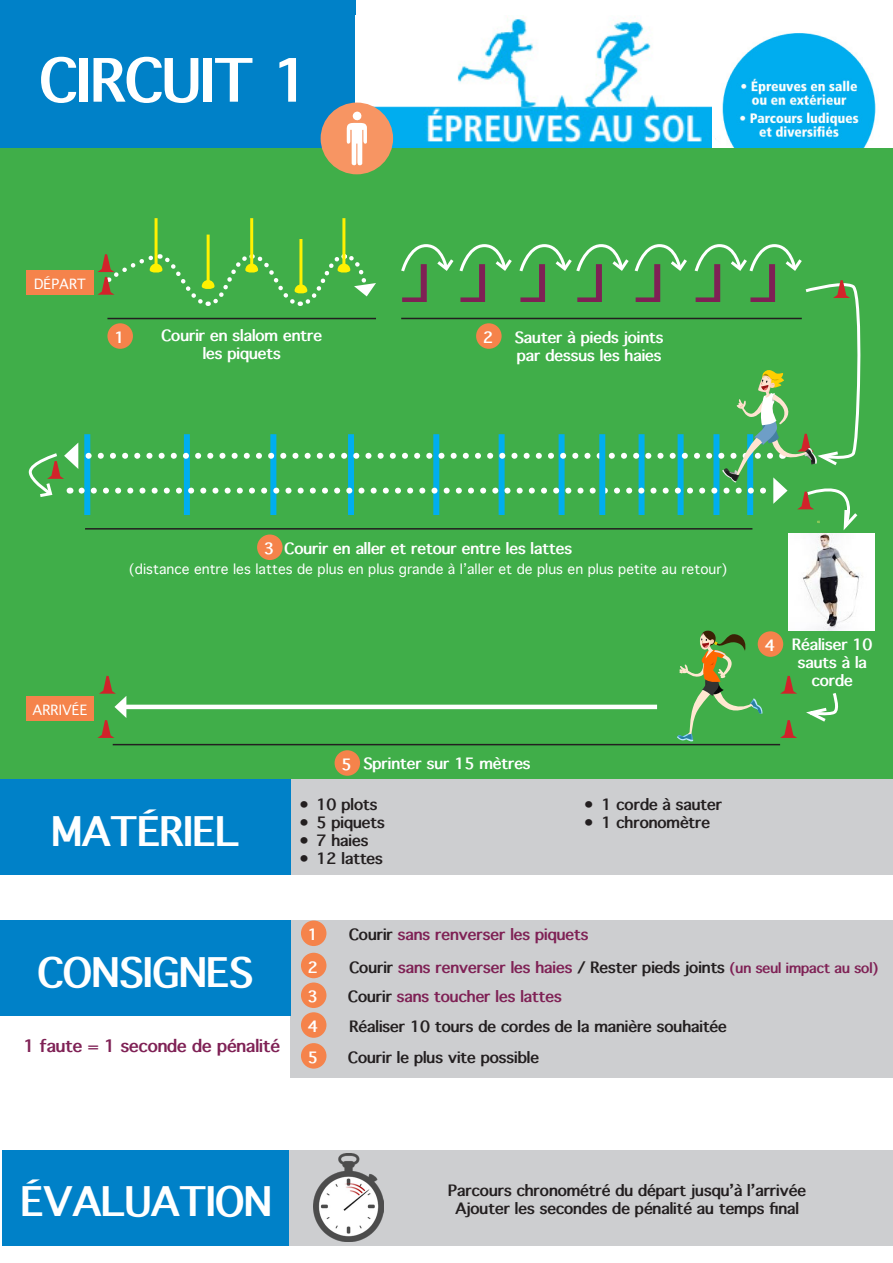
<style>
.page{position:relative;width:893px;height:1263px;background:#fff}
.page>*{position:absolute;margin:0;border:0;box-sizing:border-box;transform-origin:0 0}
.t1{font:700 57px "Thonburi";color:#fff}
.t2{font:700 39px "Thonburi";color:#fff}
.t3{font:700 16.5px "Thonburi";color:#7f2155}
.t4{font:700 15px/18px "Thonburi";color:#231f20;text-align:center}
.t5{font:700 15px/18px "Thonburi";color:#fff;text-align:center}
.t6{font:700 15px "Thonburi";color:#7f2155}
.t7{font:13.5px "Thonburi";color:#fff}
.s1{color:#231f20}
.s2{color:#7f2155}
.s3{font-size:13.5px;color:#7f2155}
</style>
<div class="page">
<div style="left:291px;top:920px;width:602px;height:158px;background:#cdced0"></div>
<div style="left:290px;top:779px;width:603px;height:96px;background:#cdced0"></div>
<div style="left:0;top:0;width:356px;height:149px;background:#0081c8"></div>
<div style="left:0;top:779px;width:291px;height:96px;background:#0081c8"></div>
<div style="left:2px;top:1150px;width:288px;height:96px;background:#0081c8"></div>
<div style="left:301px;top:1012px;width:25px;height:26px;background:#f5834b;border-radius:50%"></div>
<div style="left:301px;top:1043px;width:25px;height:25px;background:#f5834b;border-radius:50%"></div>
<div style="left:301px;top:920px;width:25px;height:26px;background:#f5834b;border-radius:50%"></div>
<div style="left:301px;top:953px;width:25px;height:25px;background:#f5834b;border-radius:50%"></div>
<div style="left:301px;top:982px;width:25px;height:26px;background:#f5834b;border-radius:50%"></div>
<div style="left:0;top:920px;width:291px;height:96px;background:#0081c8"></div>
<div style="left:289px;top:1150px;width:604px;height:96px;background:#cdced0"></div>
<img style="left:711px;top:33px;width:175px;height:116px">
<img style="left:355px;top:16px;width:356px;height:133px">
<div style="left:0;top:149px;width:893px;height:630px;background:#40ae49"></div>
<hr style="left:122px;top:705px;width:535px;height:4px;background:#fff">
<div style="left:26px;top:270px;width:68px;height:25px;background:#f5834b"></div>
<div style="left:26px;top:696px;width:68px;height:25px;background:#f5834b"></div>
<div style="left:257px;top:534px;width:26px;height:26px;background:#f5834b;border-radius:50%"></div>
<div style="left:335px;top:750px;width:25px;height:26px;background:#f5834b;border-radius:50%"></div>
<div style="left:758px;top:631px;width:25px;height:26px;background:#f5834b;border-radius:50%"></div>
<hr style="left:342px;top:218px;width:3px;height:52px;background:#fff101">
<svg style="left:780px;top:676px;width:58px;height:62px"></svg>
<svg style="left:97px;top:676px;width:29px;height:62px"></svg>
<hr style="left:113px;top:744px;width:667px;height:1px;background:#231f20">
<hr style="left:250px;top:218px;width:3px;height:52px;background:#fff101">
<hr style="left:299px;top:239px;width:3px;height:52px;background:#fff101">
<hr style="left:207px;top:235px;width:3px;height:51px;background:#fff101">
<hr style="left:155px;top:218px;width:3px;height:52px;background:#fff101">
<img style="left:314px;top:1154px;width:70px;height:88px">
<svg style="left:677px;top:630px;width:86px;height:112px"></svg>
<div style="left:657px;top:676px;width:25px;height:19px;background:#40ae49;border-radius:50%"></div>
<svg style="left:28px;top:243px;width:839px;height:291px"></svg>
<img style="left:789px;top:534px;width:85px;height:97px">
<div style="left:321px;top:103px;width:72px;height:71px;background:#f79563;border-radius:50%"></div>
<svg style="left:347px;top:111px;width:20px;height:55px"></svg>
<h1 class="t1" style="left:40px;top:48px;width:272px">CIRCUIT 1</h1>
<p class="t7" style="left:34px;top:276px;width:53px">DÉPART</p>
<p class="t5" style="left:114px;top:329px;width:11px">1</p>
<p class="t5" style="left:161px;top:327px;width:162px">Courir en slalom entre les piquets</p>
<p class="t5" style="left:483px;top:329px;width:11px">2</p>
<p class="t5" style="left:515px;top:329px;width:150px;text-align:left">Sauter à pieds joints par dessus les haies</p>
<p class="t5" style="left:285px;top:540px;width:289px">Courir en aller et retour entre les lattes</p>
<p class="t7" style="left:129px;top:561px;width:600px">(distance entre les lattes de plus en plus grande à l’aller et de plus en plus petite au retour)</p>
<p class="t5" style="left:264px;top:540px;width:11px">3</p>
<p class="t7" style="left:33px;top:702px;width:56px">ARRIVÉE</p>
<p class="t5" style="left:342px;top:756px;width:11px">5</p>
<p class="t5" style="left:363px;top:755px;width:169px">Sprinter sur 15 mètres</p>
<h2 class="t2" style="left:51px;top:809px;width:189px">MATÉRIEL</h2>
<p class="t4" style="left:299px;top:796px;width:80px">• 10 plots</p>
<p class="t4" style="left:299px;top:814px;width:87px">• 5 piquets</p>
<p class="t4" style="left:299px;top:832px;width:71px">• 7 haies</p>
<p class="t4" style="left:299px;top:850px;width:85px">• 12 lattes</p>
<p class="t4" style="left:584px;top:796px;width:140px">• 1 corde à sauter</p>
<p class="t4" style="left:584px;top:814px;width:128px">• 1 chronomètre</p>
<p class="t5" style="left:765px;top:637px;width:11px">4</p>
<p class="t5" style="left:792px;top:635px;width:82px">Réaliser 10 sauts à la corde</p>
<h2 class="t2" style="left:38px;top:950px;width:216px">CONSIGNES</h2>
<p class="t3" style="left:23px;top:1036px;width:258px">1 faute = 1 seconde de pénalité</p>
<p class="t5" style="left:308px;top:926px;width:11px">1</p>
<p class="t6" style="left:349px;top:926px;width:241px"><span class="s1">Courir</span> sans renverser les piquets</p>
<p class="t5" style="left:308px;top:958px;width:11px">2</p>
<p class="t4" style="left:349px;top:958px;width:531px">Courir <span class="s2">sans renverser les haies</span> / Rester pieds joints <span class="s3">(un seul impact au sol)</span></p>
<p class="t5" style="left:308px;top:988px;width:11px">3</p>
<p class="t6" style="left:348px;top:988px;width:215px"><span class="s1">Courir</span> sans toucher les lattes</p>
<p class="t5" style="left:308px;top:1018px;width:11px">4</p>
<p class="t4" style="left:349px;top:1018px;width:379px">Réaliser 10 tours de cordes de la manière souhaitée</p>
<p class="t5" style="left:308px;top:1049px;width:11px">5</p>
<p class="t4" style="left:348px;top:1049px;width:192px">Courir le plus vite possible</p>
<h2 class="t2" style="left:21px;top:1180px;width:253px">ÉVALUATION</h2>
<p class="t4" style="left:448px;top:1182px;width:359px">Parcours chronométré du départ jusqu’à l’arrivée<br>Ajouter les secondes de pénalité au temps final</p>
</div>
